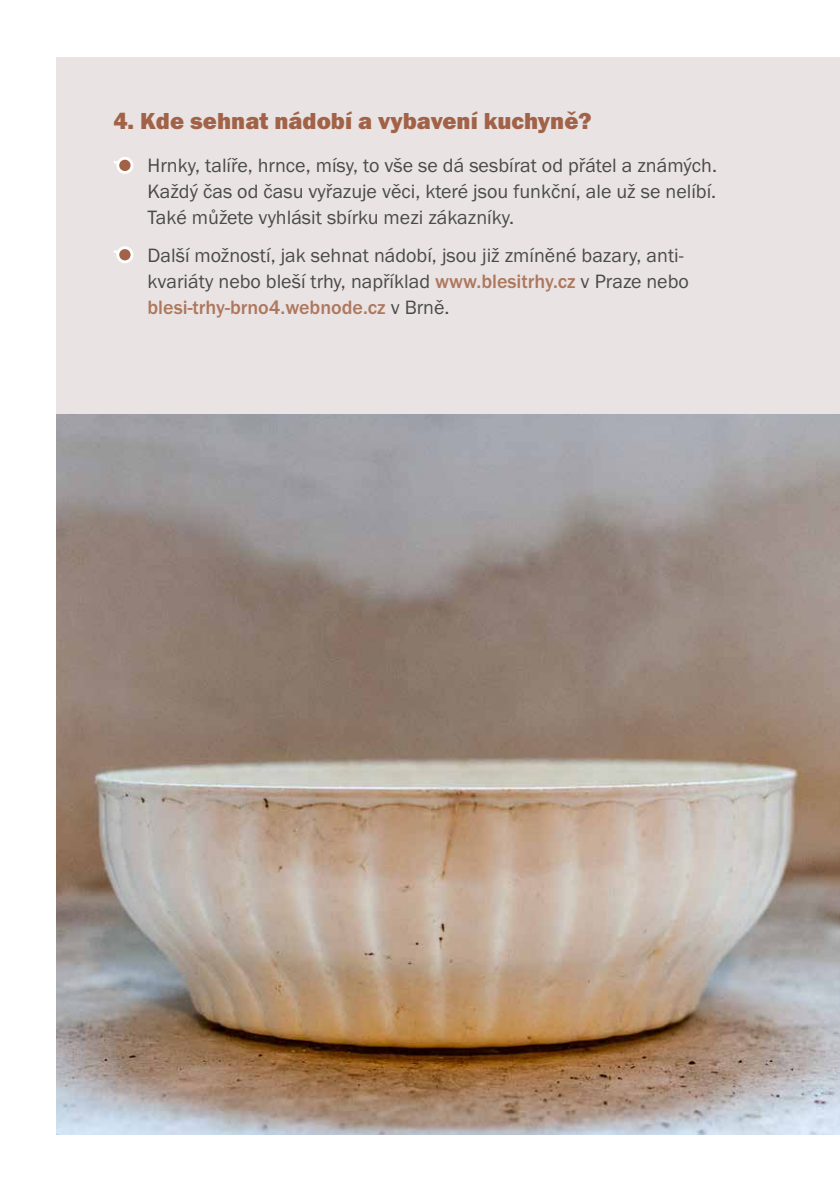
<style>
.page{position:relative;width:840px;height:1191px;background:#fff}
.page>*{position:absolute;margin:0;border:0;box-sizing:border-box;transform-origin:0 0}
.t1{font:24px "Franklin Got Itc TOT Hea";color:#a16248}
.t2{font:20px/26px "Franklin Got Itc TOT Boo";color:#4a4a49;text-align:justify}
.t3{font:500 20px "Franklin Got Itc TOT";color:#ae775e}
.s1{font-family:"Franklin Got Itc TOT";font-weight:500;color:#ae775e}
.s2{font-family:"Franklin Got Itc TOT Boo";font-weight:400;color:#4a4a49}
</style>
<div class="page">
<div style="left:57px;top:57px;width:782px;height:1077px;background:#e9e4e3"></div>
<svg style="left:113px;top:157px;width:20px;height:17px"></svg>
<div style="left:119px;top:160px;width:11px;height:11px;background:#a16248;border-radius:50%"></div>
<svg style="left:113px;top:246px;width:20px;height:17px"></svg>
<div style="left:119px;top:249px;width:11px;height:11px;background:#a16248;border-radius:50%"></div>
<img style="left:57px;top:414px;width:782px;height:720px">
<p class="t1" style="left:113px;top:107px;width:479px">4. Kde sehnat nádobí a vybavení kuchyně?</p>
<p class="t2" style="left:147px;top:153px;width:570px">Hrnky, talíře, hrnce, mísy, to vše se dá sesbírat od přátel a známých.<br>Každý čas od času vyřazuje věci, které jsou funkční, ale už se nelíbí.<br>Také můžete vyhlásit sbírku mezi zákazníky.</p>
<p class="t2" style="left:147px;top:242px;width:542px">Další možností, jak sehnat nádobí, jsou již zmíněné bazary, anti&shy;kvariáty nebo bleší trhy, například <span class="s1">www.blesitrhy.cz</span> v Praze nebo</p>
<p class="t3" style="left:147px;top:296px;width:303px">blesi-trhy-brno4.webnode.cz <span class="s2">v Brně.</span></p>
</div>
